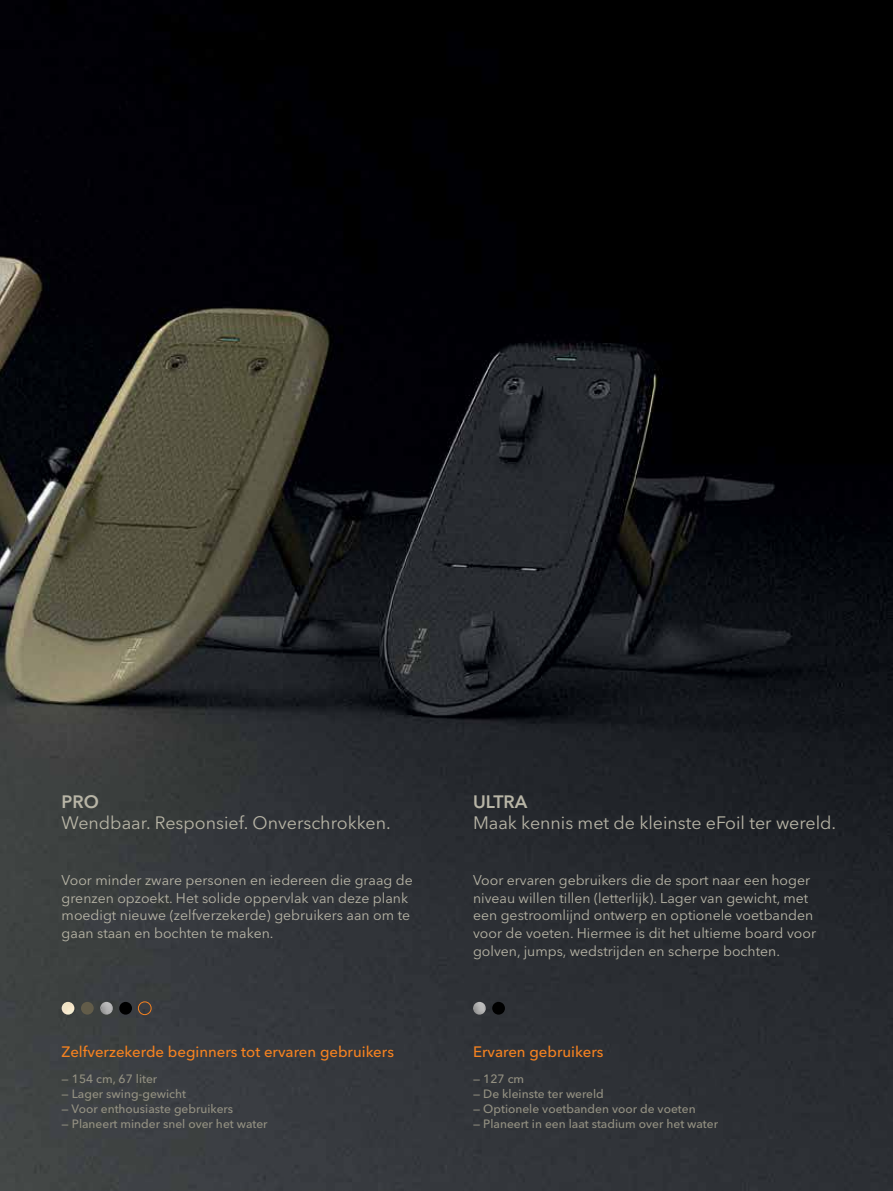
<style>
.page{position:relative;width:893px;height:1191px;background:#fff}
.page>*{position:absolute;margin:0;border:0;box-sizing:border-box;transform-origin:0 0}
.t1{font:17.85px "Avenir Next LT Pro";color:#b8b5a6}
.t2{font:600 17.85px "Avenir Next LT Pro";color:#b8b5a6}
.t3{font:500 15px "Avenir Next LT Pro";color:#f58220}
.t4{font:14.1px/17.9px "Avenir Next LT Pro";color:#b8b5a6}
.t5{font:500 12px "Avenir Next LT Pro";color:#949182}
</style>
<div class="page">
<img style="left:0;top:0;width:893px;height:1191px">
<div style="left:81px;top:1001px;width:13px;height:13px;background:#625c49;border-radius:50%"></div>
<svg style="left:100px;top:1001px;width:13px;height:13px"></svg>
<div style="left:119px;top:1001px;width:13px;height:13px;background:#000;border-radius:50%"></div>
<div style="left:138px;top:1001px;width:13px;height:13px;border:1px solid #f58220;border-radius:50%"></div>
<svg style="left:62px;top:1001px;width:12px;height:13px"></svg>
<svg style="left:473px;top:1001px;width:13px;height:13px"></svg>
<div style="left:492px;top:1001px;width:13px;height:13px;background:#000;border-radius:50%"></div>
<p class="t2" style="left:62px;top:790px;width:39px">PRO</p>
<p class="t1" style="left:62px;top:812px;width:331px">Wendbaar. Responsief. Onverschrokken.</p>
<p class="t4" style="left:62px;top:871px;width:353px">Voor minder zware personen en iedereen die graag de grenzen opzoekt. Het solide oppervlak van deze plank moedigt nieuwe (zelfverzekerde) gebruikers aan om te gaan staan en bochten te maken.</p>
<p class="t3" style="left:62px;top:1043px;width:334px">Zelfverzekerde beginners tot ervaren gebruikers</p>
<p class="t5" style="left:62px;top:1071px;width:97px">— 154 cm, 67 liter</p>
<p class="t5" style="left:62px;top:1086px;width:126px">— Lager swing-gewicht</p>
<p class="t5" style="left:62px;top:1101px;width:173px">— Voor enthousiaste gebruikers</p>
<p class="t5" style="left:62px;top:1116px;width:207px">— Planeert minder snel over het water</p>
<p class="t2" style="left:473px;top:790px;width:56px">ULTRA</p>
<p class="t1" style="left:473px;top:812px;width:365px">Maak kennis met de kleinste eFoil ter wereld.</p>
<p class="t4" style="left:473px;top:871px;width:344px">Voor ervaren gebruikers die de sport naar een hoger niveau willen tillen (letterlijk). Lager van gewicht, met een gestroomlijnd ontwerp en optionele voetbanden voor de voeten. Hiermee is dit het ultieme board voor golven, jumps, wedstrijden en scherpe bochten.</p>
<p class="t3" style="left:473px;top:1043px;width:132px">Ervaren gebruikers</p>
<p class="t5" style="left:473px;top:1071px;width:53px">— 127 cm</p>
<p class="t5" style="left:473px;top:1086px;width:132px">— De kleinste ter wereld</p>
<p class="t5" style="left:473px;top:1101px;width:224px">— Optionele voetbanden voor de voeten</p>
<p class="t5" style="left:473px;top:1116px;width:247px">— Planeert in een laat stadium over het water</p>
</div>
